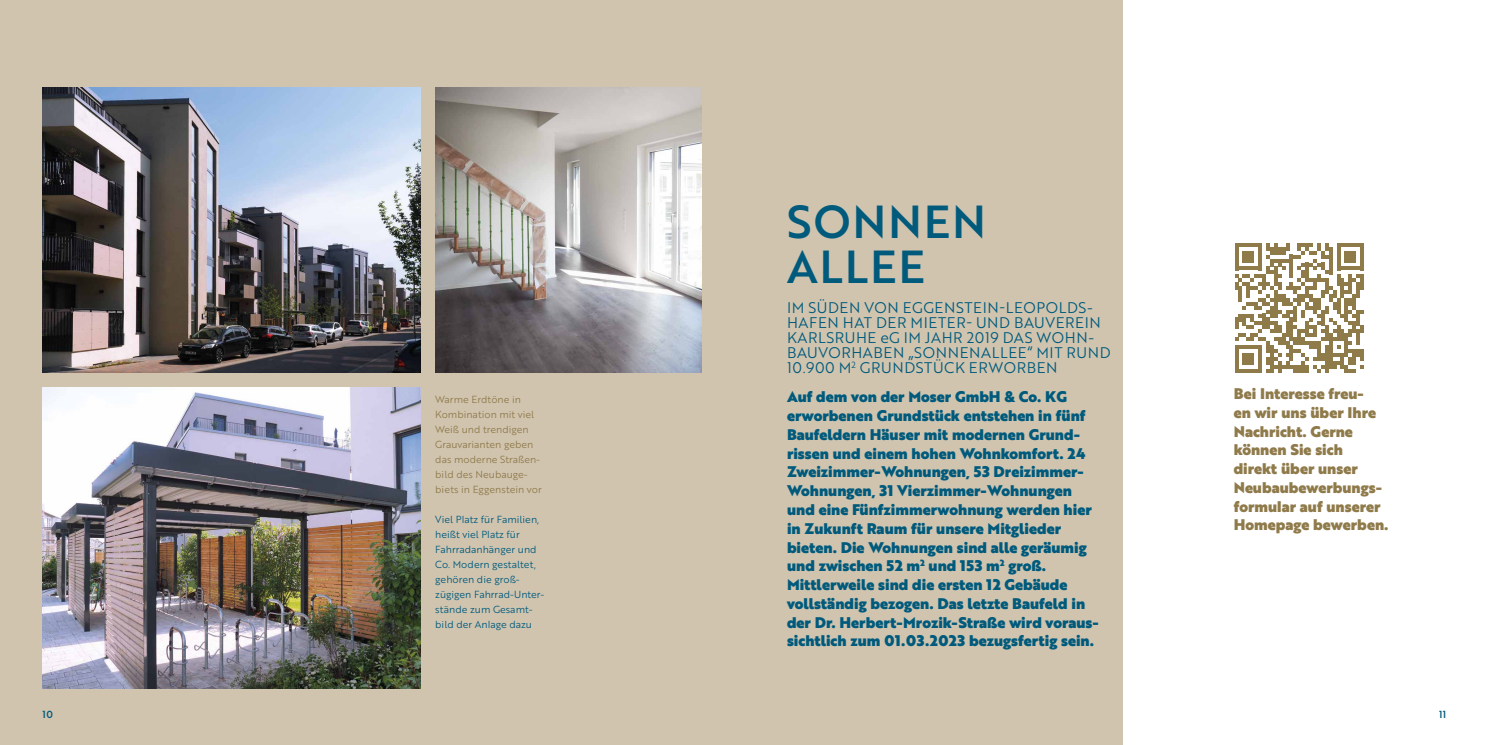
<style>
.page{position:relative;width:1489px;height:745px;background:#fff}
.page>*{position:absolute;margin:0;border:0;box-sizing:border-box;transform-origin:0 0}
.t1{font:45px/45px "Brother 1816 Medium";letter-spacing:.04em;color:#005a7c}
.t2{font:15px/18.8px "Brother 1816 Black";color:#005a7c}
.t3{font:15px/15px "Brother 1816 Book";letter-spacing:.04em;color:#005a7c}
.t4{font:15px/18.8px "Brother 1816 Black";color:#8f7a4a}
.t5{font:10px/15px "Brother 1816 Book";color:#005a7c}
.t6{font:10px/15px "Brother 1816 Book";color:#8f7a4a}
.t7{font:10px "Brother 1816 Medium";color:#005a7c}
</style>
<div class="page">
<div style="left:0;top:0;width:1121px;height:744px;background:#d0c4af"></div>
<img style="left:43px;top:88px;width:377px;height:285px">
<img style="left:435px;top:88px;width:267px;height:285px">
<img style="left:43px;top:388px;width:377px;height:300px">
<svg style="left:1235px;top:243px;width:128px;height:129px"></svg>
<p class="t7" style="left:43px;top:706px;width:12px">10</p>
<p class="t6" style="left:435px;top:391px;width:108px">Warme Erdtöne in<br>Kombination mit viel<br>Weiß und trendigen<br>Grauvarianten geben das moderne Straßen&shy;bild des Neubauge&shy;biets in Eggenstein vor</p>
<p class="t5" style="left:435px;top:511px;width:111px">Viel Platz für Familien, heißt viel Platz für<br>Fahrradanhänger und<br>Co. Modern gestaltet, gehören die groß&shy;zügigen Fahrrad-Unter&shy;stände zum Gesamt&shy;bild der Anlage dazu</p>
<h1 class="t1" style="left:787px;top:197px;width:201px">SONNEN<br>ALLEE</h1>
<p class="t3" style="left:787px;top:299px;width:325px">IM SÜDEN VON EGGENSTEIN-LEOPOLDS-HAFEN HAT DER MIETER- UND BAUVEREIN KARLSRUHE eG IM JAHR 2019 DAS WOHN-BAUVORHABEN „SONNENALLEE“ MIT RUND 10.900 M<sup>2</sup> GRUNDSTÜCK ERWORBEN</p>
<p class="t2" style="left:787px;top:387px;width:313px">Auf dem von der Moser GmbH &amp; Co. KG erworbenen Grundstück entstehen in fünf Baufeldern Häuser mit modernen Grund&shy;rissen und einem hohen Wohnkomfort. 24<br>Zweizimmer-Wohnungen, 53 Dreizimmer-Wohnungen, 31 Vierzimmer-Wohnungen und eine Fünfzimmerwohnung werden hier in Zukunft Raum für unsere Mitglieder bieten. Die Wohnungen sind alle geräumig und zwischen 52 m<sup>2</sup> und 153 m<sup>2</sup> groß.<br>Mittlerweile sind die ersten 12 Gebäude vollständig bezogen. Das letzte Baufeld in der Dr. Herbert-Mrozik-Straße wird voraus&shy;sichtlich zum 01.03.2023 bezugsfertig sein.</p>
<p class="t4" style="left:1233px;top:383px;width:156px">Bei Interesse freu-<br>en wir uns über Ihre<br>Nachricht. Gerne können Sie sich direkt über unser<br>Neubaubewerbungs&shy;formular auf unserer<br>Homepage bewerben.</p>
<p class="t7" style="left:1438px;top:706px;width:9px">11</p>
</div>
